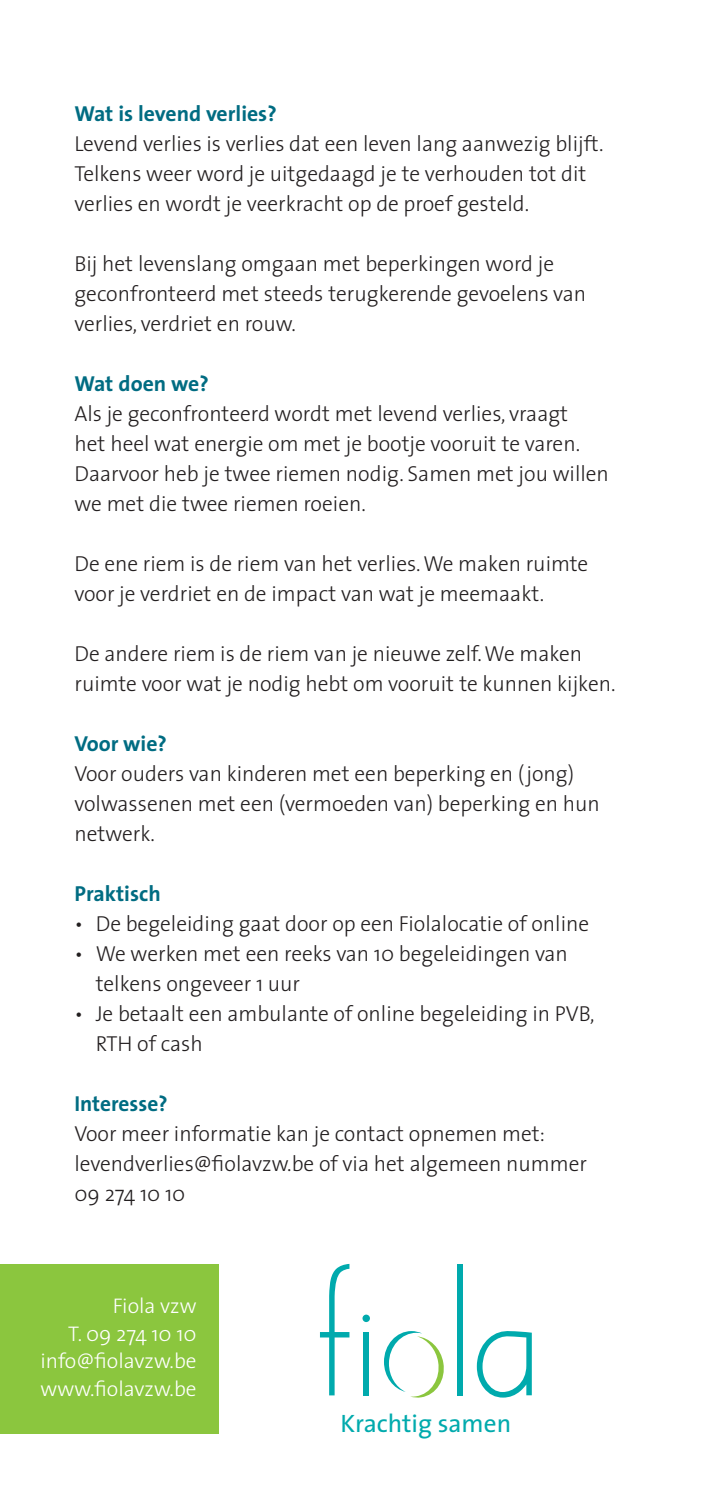
<style>
.page{position:relative;width:702px;height:1489px;background:#fff}
.page>*{position:absolute;margin:0;border:0;box-sizing:border-box;transform-origin:0 0}
.t1{font:25.25px "The Sans";color:#00aaad}
.t2{font:300 21.75px/30px "The Sans";color:#231f20}
.t3{font:700 21.75px "The Sans";color:#006c82}
.Body-01{font:300 21.25px/27.5px "The Sans";color:#fff;text-align:justify}
</style>
<div class="page">
<div style="left:0;top:1263px;width:218px;height:170px;background:#8bc63e"></div>
<svg style="left:320px;top:1264px;width:29px;height:131px"></svg>
<div style="left:363px;top:1331px;width:6px;height:64px;background:#00aaad"></div>
<div style="left:457px;top:1263px;width:6px;height:132px;background:#00aaad"></div>
<svg style="left:477px;top:1331px;width:54px;height:66px"></svg>
<svg style="left:384px;top:1331px;width:60px;height:66px"></svg>
<div style="left:362px;top:1314px;width:8px;height:7px;background:#00aaad;border-radius:50%"></div>
<p class="t3" style="left:74px;top:95px;width:204px">Wat is levend verlies?</p>
<p class="t2" style="left:74px;top:127px;width:530px">Levend verlies is verlies dat een leven lang aanwezig blijft.<br>Telkens weer word je uitgedaagd je te verhouden tot dit verlies en wordt je veerkracht op de proef gesteld.</p>
<p class="t2" style="left:74px;top:247px;width:513px">Bij het levenslang omgaan met beperkingen word je geconfronteerd met steeds terugkerende gevoelens van verlies, verdriet en rouw.</p>
<p class="t3" style="left:74px;top:365px;width:136px">Wat doen we?</p>
<p class="t2" style="left:74px;top:397px;width:536px">Als je geconfronteerd wordt met levend verlies, vraagt<br>het heel wat energie om met je bootje vooruit te varen.<br>Daarvoor heb je twee riemen nodig. Samen met jou willen we met die twee riemen roeien.</p>
<p class="t2" style="left:74px;top:547px;width:515px">De ene riem is de riem van het verlies. We maken ruimte voor je verdriet en de impact van wat je meemaakt.</p>
<p class="t2" style="left:74px;top:637px;width:542px">De andere riem is de riem van je nieuwe zelf. We maken ruimte voor wat je nodig hebt om vooruit te kunnen kijken.</p>
<p class="t3" style="left:74px;top:725px;width:94px">Voor wie?</p>
<p class="t2" style="left:74px;top:757px;width:527px">Voor ouders van kinderen met een beperking en (jong) volwassenen met een (vermoeden van) beperking en hun netwerk.</p>
<p class="t3" style="left:74px;top:875px;width:88px">Praktisch</p>
<p class="t2" style="left:74px;top:907px;width:516px">• De begeleiding gaat door op een Fiolalocatie of online</p>
<p class="t2" style="left:96px;top:937px;width:473px;text-indent:-21px">• We werken met een reeks van 10 begeleidingen van telkens ongeveer 1 uur</p>
<p class="t2" style="left:96px;top:997px;width:500px;text-indent:-21px">• Je betaalt een ambulante of online begeleiding in PVB,<br>RTH of cash</p>
<p class="t3" style="left:74px;top:1085px;width:95px">Interesse?</p>
<p class="t2" style="left:74px;top:1117px;width:514px">Voor meer informatie kan je contact opnemen met: levendverlies@fiolavzw.be of via het algemeen nummer<br>09 274 10 10</p>
<p class="Body-01" style="left:113px;top:1291px;width:85px">Fiola vzw</p>
<p class="Body-01" style="left:40px;top:1318px;width:158px;text-indent:28px">T. 09 274 10 10 info@fiolavzw.be www.fiolavzw.be</p>
<p class="t1" style="left:340px;top:1401px;width:172px">Krachtig samen</p>
</div>
